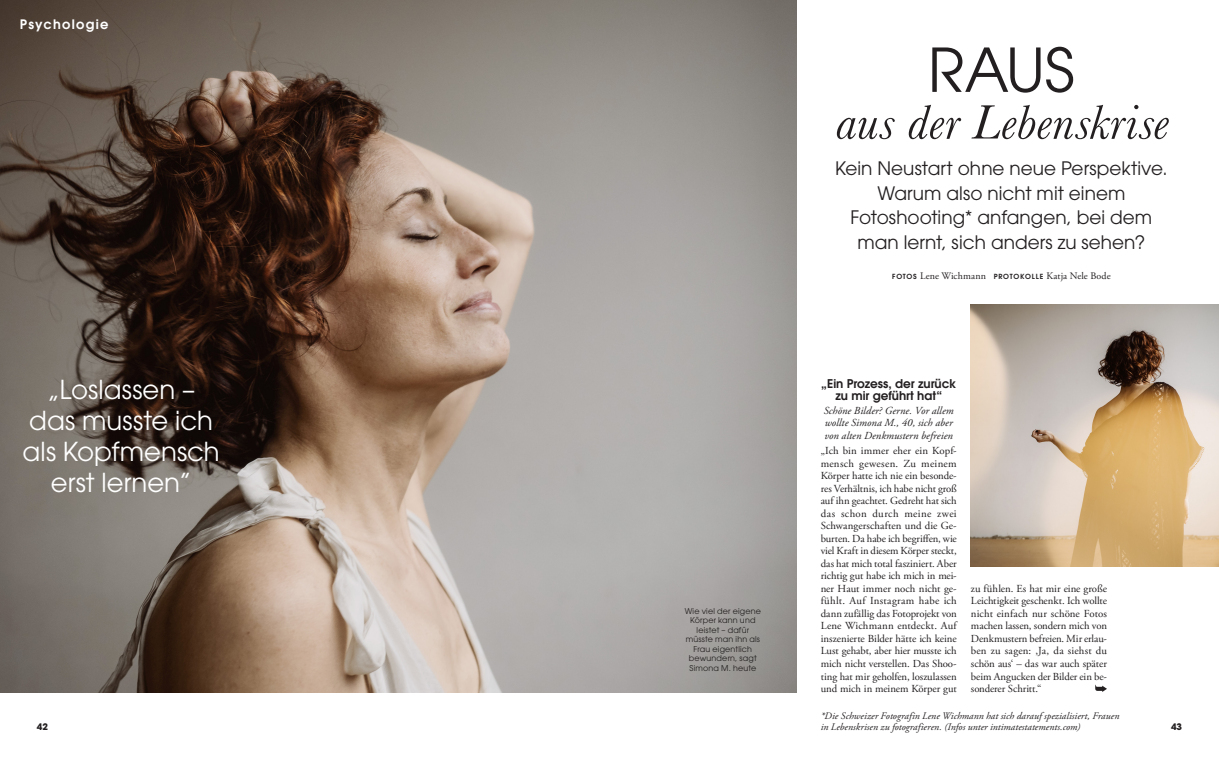
<style>
.page{position:relative;width:1219px;height:757px;background:#fff}
.page>*{position:absolute;margin:0;border:0;box-sizing:border-box;transform-origin:0 0}
.t1{font:60px "ITC Avant Garde Std";color:#231f20}
.t2{font:italic 50px "Baskerville MT Std";letter-spacing:.015em;color:#231f20}
.t3{font:26px/31px "ITC Avant Garde Std";color:#fff;text-align:center}
.t4{font:18.5px/24.5px "ITC Avant Garde Std";color:#231f20;text-align:center}
.t5{font:600 13px "ITC Avant Garde Std";letter-spacing:.095em;color:#fff}
.t6{font:600 12px/12.5px "ITC Avant Garde Std";color:#231f20;text-align:center}
.t7{font:10.8px/12.5px "Adobe Garamond Pro";letter-spacing:-.005em;color:#231f20;text-align:justify}
.t8{font:italic 10.8px/12.5px "Adobe Garamond Pro";letter-spacing:.005em;color:#231f20;text-align:justify}
.t9{font:italic 10px "Adobe Garamond Pro";letter-spacing:.005em;color:#231f20}
.t10{font:10px "Adobe Garamond Pro";letter-spacing:.01em;color:#231f20}
.t11{font:700 9px "ITC Avant Garde Std";color:#231f20}
.t12{font:8px/9.5px "ITC Avant Garde Std";letter-spacing:.02em;color:#231f20;text-align:center}
.s1{font-family:"ITC Avant Garde Std";font-weight:600;font-size:7px}
</style>
<div class="page">
<img style="left:0;top:0;width:797px;height:692px">
<img style="left:971px;top:304px;width:248px;height:263px">
<svg style="left:1095px;top:685px;width:12px;height:7px"></svg>
<p class="t5" style="left:20px;top:16px;width:90px">Psychologie</p>
<p class="t1" style="left:928px;top:33px;width:148px">RAUS</p>
<p class="t2" style="left:835px;top:93px;width:335px">aus der Lebenskrise</p>
<p class="t4" style="left:835px;top:156px;width:334px">Kein Neustart ohne neue Perspektive.<br>Warum also nicht mit einem<br>Fotoshooting* anfangen, bei dem man lernt, sich anders zu sehen?</p>
<p class="t10" style="left:892px;top:270px;width:220px"><span class="s1">FOTOS</span> Lene Wichmann <span class="s1">PROTOKOLLE</span> Katja Nele Bode</p>
<p class="t6" style="left:821px;top:377px;width:136px">„Ein Prozess, der zurück zu mir geführt hat“</p>
<p class="t8" style="left:824px;top:404px;width:131px">Schöne Bilder? Gerne. Vor allem wollte Simona M., 40, sich aber von alten Denkmustern befreien</p>
<p class="t7" style="left:821px;top:445px;width:138px">„Ich bin immer eher ein Kopf&shy;mensch gewesen. Zu meinem Körper hatte ich nie ein besonde&shy;res Verhältnis, ich habe nicht groß auf ihn geachtet. Gedreht hat sich das schon durch meine zwei Schwangerschaften und die Ge&shy;burten. Da habe ich begriffen, wie viel Kraft in diesem Körper steckt, das hat mich total fasziniert. Aber richtig gut habe ich mich in mei&shy;ner Haut immer noch nicht ge&shy;fühlt. Auf Instagram habe ich dann zufällig das Fotoprojekt von Lene Wichmann entdeckt. Auf inszenierte Bilder hätte ich keine Lust gehabt, aber hier musste ich mich nicht verstellen. Das Shoo&shy;ting hat mir geholfen, loszulassen und mich in meinem Körper gut</p>
<p class="t3" style="left:23px;top:374px;width:199px">„Loslassen – das musste ich als Kopfmensch erst lernen”</p>
<p class="t7" style="left:971px;top:583px;width:138px">zu fühlen. Es hat mir eine große Leichtigkeit geschenkt. Ich wollte nicht einfach nur schöne Fotos machen lassen, sondern mich von Denkmustern befreien. Mir erlau&shy;ben zu sagen: ,Ja, da siehst du schön aus‘ – das war auch später beim Angucken der Bilder ein be&shy;sonderer Schritt.“</p>
<p class="t9" style="left:821px;top:709px;width:300px">*Die Schweizer Fotografin Lene Wichmann hat sich darauf spezialisiert, Frauen</p>
<p class="t12" style="left:685px;top:606px;width:78px">Wie viel der eigene<br>Körper kann und leistet – dafür müsste man ihn als<br>Frau eigentlich bewundern, sagt<br>Simona M. heute</p>
<p class="t11" style="left:37px;top:720px;width:13px">42</p>
<p class="t9" style="left:821px;top:720px;width:261px">in Lebenskrisen zu fotografieren. (Infos unter intimatestatements.com)</p>
<p class="t11" style="left:1171px;top:720px;width:13px">43</p>
</div>
